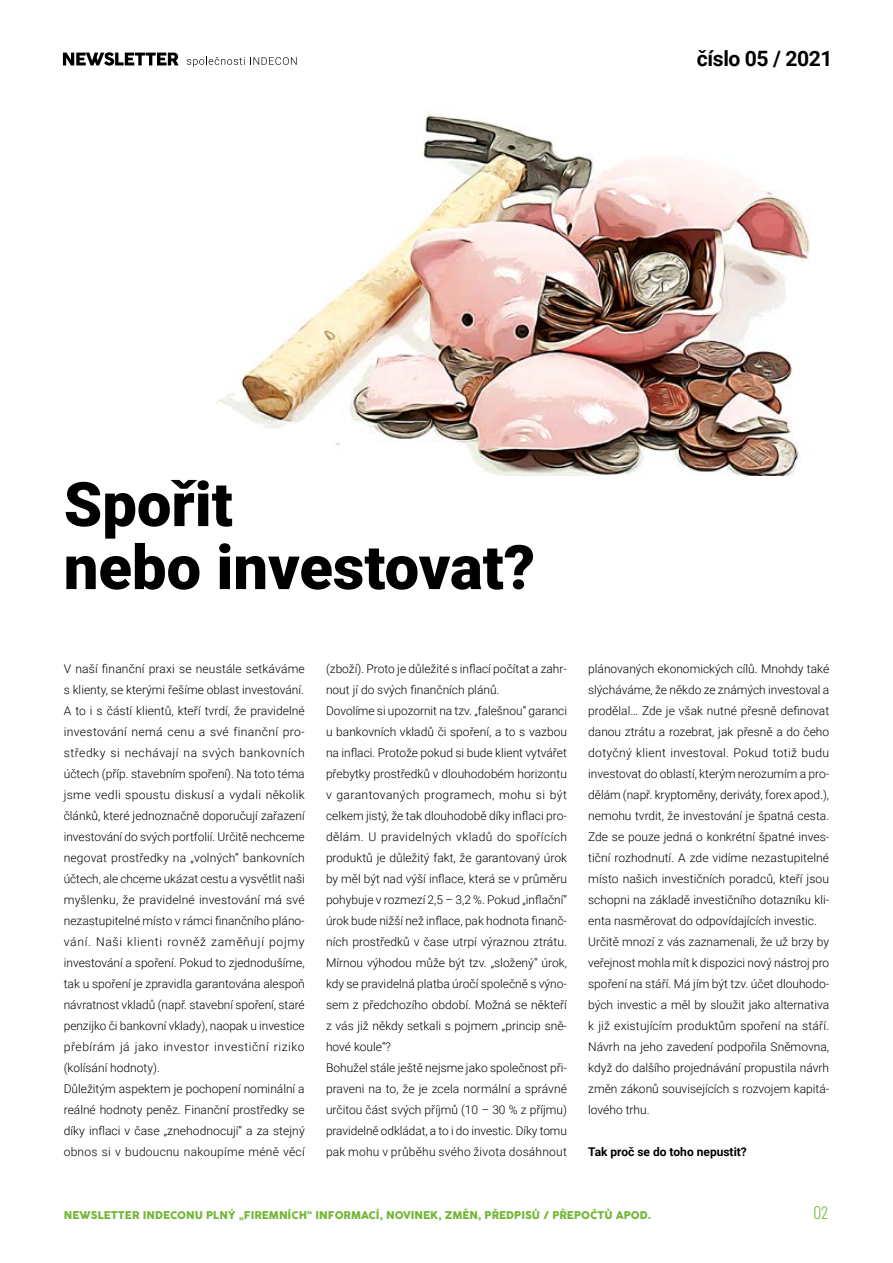
<style>
.page{position:relative;width:893px;height:1263px;background:#fff}
.page>*{position:absolute;margin:0;border:0;box-sizing:border-box;transform-origin:0 0}
.t1{font:900 61.5px/63px "Roboto";color:#000}
.t2{font:700 21.15px "Roboto";letter-spacing:-.02em;color:#000}
.t3{font:300 18px "Barlow Condensed";color:#73b738}
.t4{font:300 12px/21px "Roboto";color:#000}
.t5{font:700 12px "Roboto";color:#000}
.t6{font:10.5px "Cocogoose";color:#73b738}
</style>
<div class="page">
<img style="left:217px;top:115px;width:593px;height:360px">
<svg style="left:63px;top:52px;width:115px;height:14px"></svg>
<svg style="left:187px;top:57px;width:110px;height:10px"></svg>
<h2 class="t2" style="left:697px;top:43px;width:137px">číslo 05 / 2021</h2>
<h1 class="t1" style="left:64px;top:470px;width:473px">Spořit<br>nebo investovat?</h1>
<p class="t4" style="left:64px;top:658px;width:242px">V naší finanční praxi se neustále setkáváme s klienty, se kterými řešíme oblast investování.<br>A to i s částí klientů, kteří tvrdí, že pravidelné investování nemá cenu a své finanční pro&shy;středky si nechávají na svých bankovních účtech (příp. stavebním spoření). Na toto téma jsme vedli spoustu diskusí a vydali několik článků, které jednoznačně doporučují zařazení investování do svých portfolií. Určitě nechceme negovat prostředky na „volných“ bankovních účtech, ale chceme ukázat cestu a vysvětlit naši myšlenku, že pravidelné investování má své nezastupitelné místo v rámci finančního pláno&shy;vání. Naši klienti rovněž zaměňují pojmy investování a spoření. Pokud to zjednodušíme, tak u spoření je zpravidla garantována alespoň návratnost vkladů (např. stavební spoření, staré penzijko či bankovní vklady), naopak u investice přebírám já jako investor investiční riziko (kolísání hodnoty).<br>Důležitým aspektem je pochopení nominální a reálné hodnoty peněz. Finanční prostředky se díky inflaci v čase „znehodnocují“ a za stejný obnos si v budoucnu nakoupíme méně věcí</p>
<p class="t4" style="left:326px;top:658px;width:243px">(zboží). Proto je důležité s inflací počítat a zahr&shy;nout jí do svých finančních plánů.<br>Dovolíme si upozornit na tzv. „falešnou“ garanci u bankovních vkladů či spoření, a to s vazbou na inflaci. Protože pokud si bude klient vytvářet přebytky prostředků v dlouhodobém horizontu v garantovaných programech, mohu si být celkem jistý, že tak dlouhodobě díky inflaci pro&shy;dělám. U pravidelných vkladů do spořících produktů je důležitý fakt, že garantovaný úrok by měl být nad výší inflace, která se v průměru pohybuje v rozmezí 2,5 – 3,2 %. Pokud „inflační“ úrok bude nižší než inflace, pak hodnota finanč&shy;ních prostředků v čase utrpí výraznou ztrátu.<br>Mírnou výhodou může být tzv. „složený“ úrok, kdy se pravidelná platba úročí společně s výno&shy;sem z předchozího období. Možná se někteří z vás již někdy setkali s pojmem „princip sně&shy;hové koule“?<br>Bohužel stále ještě nejsme jako společnost při&shy;praveni na to, že je zcela normální a správné určitou část svých příjmů (10 – 30 % z příjmu) pravidelně odkládat, a to i do investic. Díky tomu pak mohu v průběhu svého života dosáhnout</p>
<p class="t4" style="left:588px;top:658px;width:243px">plánovaných ekonomických cílů. Mnohdy také slýcháváme, že někdo ze známých investoval a prodělal… Zde je však nutné přesně definovat danou ztrátu a rozebrat, jak přesně a do čeho dotyčný klient investoval. Pokud totiž budu investovat do oblastí, kterým nerozumím a pro&shy;dělám (např. kryptoměny, deriváty, forex apod.), nemohu tvrdit, že investování je špatná cesta.<br>Zde se pouze jedná o konkrétní špatné inves&shy;tiční rozhodnutí. A zde vidíme nezastupitelné místo našich investičních poradců, kteří jsou schopni na základě investičního dotazníku kli&shy;enta nasměrovat do odpovídajících investic.<br>Určitě mnozí z vás zaznamenali, že už brzy by veřejnost mohla mít k dispozici nový nástroj pro spoření na stáří. Má jím být tzv. účet dlouhodo&shy;bých investic a měl by sloužit jako alternativa k již existujícím produktům spoření na stáří.<br>Návrh na jeho zavedení podpořila Sněmovna, když do dalšího projednávání propustila návrh změn zákonů souvisejících s rozvojem kapitá&shy;lového trhu.</p>
<p class="t5" style="left:588px;top:1143px;width:160px">Tak proč se do toho nepustit?</p>
<p class="t6" style="left:64px;top:1208px;width:589px">NEWSLETTER INDECONU PLNÝ „FIREMNÍCH“ INFORMACÍ, NOVINEK, ZMĚN, PŘEDPISŮ / PŘEPOČTŮ APOD.</p>
<h3 class="t3" style="left:813px;top:1200px;width:17px">02</h3>
</div>
